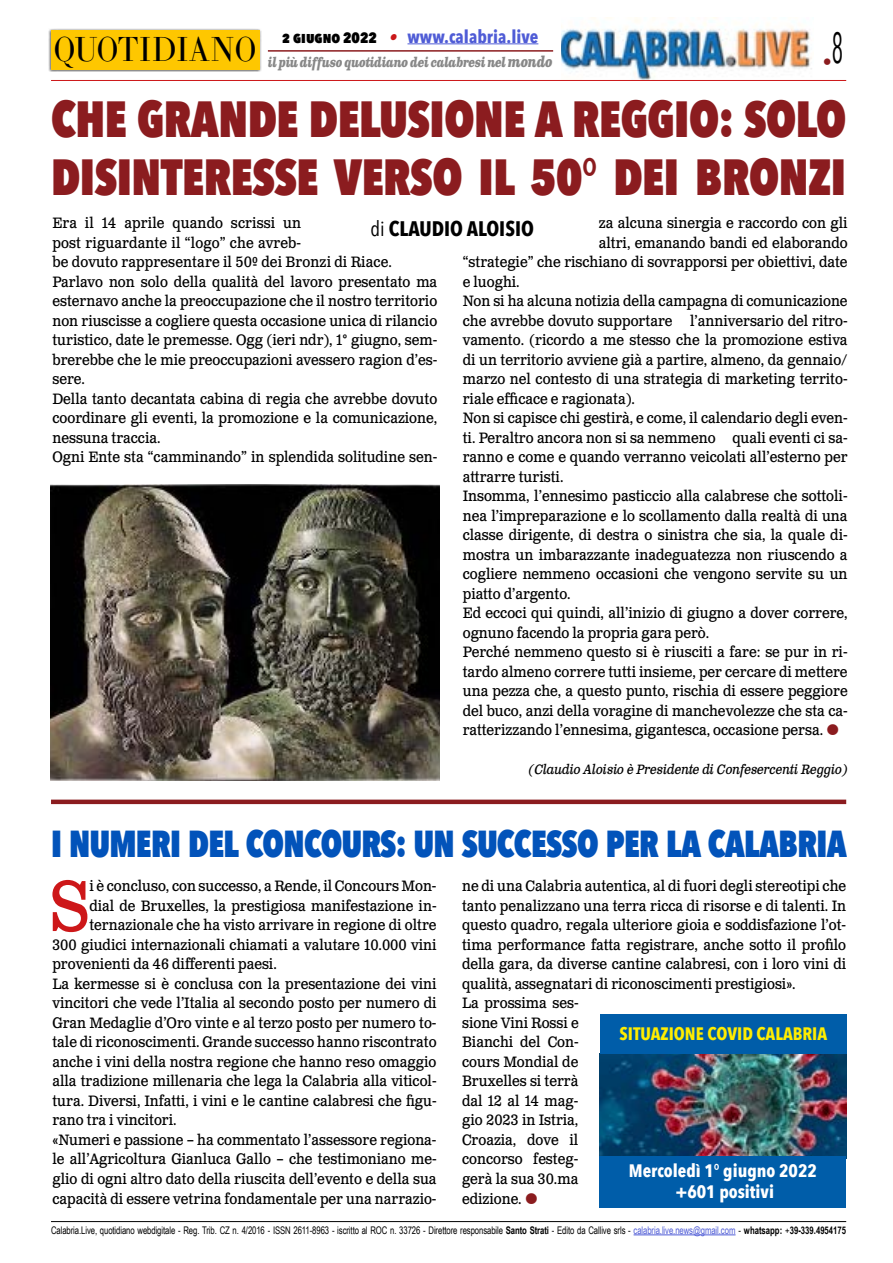
<style>
.page{position:relative;width:893px;height:1263px;background:#fff}
.page>*{position:absolute;margin:0;border:0;box-sizing:border-box;transform-origin:0 0}
.t1{font:71.25px "Clarendon Text Pro";color:#cd1719;scale:.9 1}
.t2{font:800 50.7px/58.5px "Avenir Next Condensed";letter-spacing:-.01em;color:#8b1c1f;scale:.93 1}
.t3{font:800 37.5px "Avenir Next Condensed";letter-spacing:-.02em;color:#0253ba;scale:.9 1}
.t4{font:34.2px "LTC Bodoni 175 Pro";color:#000;scale:.88 1}
.t5{font:700 21px "Avenir Next Condensed";color:#000}
.t6{font:700 18px/21.6px "Avenir Next Condensed";color:#fff;text-align:center}
.t7{font:700 18px "Avenir Next Condensed";color:#4f5cd6}
.t8{font:700 18px "Avenir Next Condensed";color:#ffed00}
.t9{font:18px "Avenir Next Condensed";color:#8b1c1f}
.t10{font:15px/19.5px "Clarendon Text Pro";color:#000;scale:.9 1}
.t11{font:italic 13.5px "Clarendon Text Pro";letter-spacing:-.015em;color:#000;scale:.9 1}
.t12{font:italic 700 13.5px "Clarendon Text Pro";letter-spacing:-.05em;color:#878787;scale:.79 1}
.t13{font:10.5px "Arial Narrow";letter-spacing:-.01em;color:#000;scale:.9 1}
.s1{font-weight:800;font-size:15px;color:#000}
.s2{font-family:"Clarendon Text Pro";font-style:italic;font-size:16.5px;color:#ca181a}
.s3{font-size:15px}
.s4{font-weight:400}
.s5{font-weight:700}
.s6{color:#4f5cd6}
</style>
<div class="page">
<img style="left:561px;top:17px;width:251px;height:63px">
<hr style="left:51px;top:80px;width:795px;height:1px;background:#cd1719">
<div style="left:48px;top:28px;width:213px;height:44px;background:#000;opacity:.75"></div>
<div style="left:51px;top:31px;width:208px;height:39px;background:#fec700"></div>
<hr style="left:407px;top:43px;width:131px;height:1px;background:#4f5cd6">
<hr style="left:268px;top:50px;width:285px;height:2px;background:#8b1c1f">
<hr style="left:51px;top:800px;width:795px;height:4px;background:#8b1c1f">
<img style="left:600px;top:1053px;width:246px;height:102px">
<img style="left:51px;top:485px;width:388px;height:295px">
<div style="left:600px;top:1014px;width:246px;height:39px;background:#005da9"></div>
<div style="left:600px;top:1155px;width:246px;height:52px;background:#005da9"></div>
<hr style="left:51px;top:1221px;width:795px;height:1px;background:#000">
<hr style="left:634px;top:1234px;width:102px;height:1px;background:#4f5cd6">
<p class="t7" style="left:282px;top:25px;width:258px"><span class="s1">2 giugno 2022</span> <span class="s2">•</span> www.calabria.live</p>
<p class="t12" style="left:268px;top:53px;width:362px">il più diffuso quotidiano dei calabresi nel <span class="s3">mondo</span></p>
<p class="t9" style="left:823px;top:46px;width:22px">•<sup>8</sup></p>
<h2 class="t2" style="left:51px;top:89px;width:857px">CHE GRANDE DELUSIONE A REGGIO: SOLO<br>DISINTERESSE VERSO IL 50° DEI BRONZI</h2>
<h3 class="t5" style="left:370px;top:215px;width:165px"><span class="s4">di</span> CLAUDIO ALOISIO</h3>
<h3 class="t4" style="left:54px;top:27px;width:232px">QUOTIDIANO</h3>
<p class="t10" style="left:52px;top:214px;width:429px">Era il 14 aprile quando scrissi un<br>post riguardante il “logo” che avreb-<br>be dovuto rappresentare il 50º dei Bronzi di Riace.<br>Parlavo non solo della qualità del lavoro presentato ma esternavo anche la preoccupazione che il nostro territorio non riuscisse a cogliere questa occasione unica di rilancio turistico, date le premesse. Ogg (ieri ndr), 1° giugno, sem&shy;brerebbe che le mie preoccupazioni avessero ragion d’es&shy;sere.<br>Della tanto decantata cabina di regia che avrebbe dovuto coordinare gli eventi, la promozione e la comunicazione, nessuna traccia.<br>Ogni Ente sta “camminando” in splendida solitudine sen-</p>
<p class="t10" style="left:599px;top:214px;width:278px">za alcuna sinergia e raccordo con gli</p>
<p class="t10" style="left:599px;top:234px;width:278px">altri, emanando bandi ed elaborando</p>
<p class="t10" style="left:463px;top:253px;width:429px">“strategie” che rischiano di sovrapporsi per obiettivi, date</p>
<p class="t10" style="left:463px;top:273px;width:65px">e luoghi.</p>
<p class="t10" style="left:463px;top:292px;width:429px">Non si ha alcuna notizia della campagna di comunicazione</p>
<p class="t10" style="left:463px;top:312px;width:230px">che avrebbe dovuto supportare￼</p>
<p class="t10" style="left:463px;top:312px;width:429px;text-indent:227px">l’anniversario del ritro&shy;vamento. (ricordo a me stesso che la promozione estiva di un territorio avviene già a partire, almeno, da gennaio/ marzo nel contesto di una strategia di marketing territo&shy;riale efficace e ragionata).<br>Non si capisce chi gestirà, e come, il calendario degli even&shy;ti. Peraltro ancora non si sa nemmeno quali eventi ci sa&shy;ranno e come e quando verranno veicolati all’esterno per attrarre turisti.<br>Insomma, l’ennesimo pasticcio alla calabrese che sottoli&shy;nea l’impreparazione e lo scollamento dalla realtà di una classe dirigente, di destra o sinistra che sia, la quale di&shy;mostra un imbarazzante inadeguatezza non riuscendo a cogliere nemmeno occasioni che vengono servite su un piatto d’argento.<br>Ed eccoci qui quindi, all’inizio di giugno a dover correre, ognuno facendo la propria gara però.<br>Perché nemmeno questo si è riusciti a fare: se pur in ri&shy;tardo almeno correre tutti insieme, per cercare di mettere una pezza che, a questo punto, rischia di essere peggiore del buco, anzi della voragine di manchevolezze che sta ca&shy;ratterizzando l’ennesima, gigantesca, occasione persa.</p>
<p class="t11" style="left:529px;top:761px;width:356px">(Claudio Aloisio è Presidente di Confesercenti Reggio)</p>
<h3 class="t3" style="left:51px;top:820px;width:886px">I NUMERI DEL CONCOURS: UN SUCCESSO PER LA CALABRIA</h3>
<h1 class="t1" style="left:50px;top:863px;width:45px">S</h1>
<p class="t10" style="left:89px;top:877px;width:387px">i è concluso, con successo, a Rende, il Concours Mon-</p>
<p class="t10" style="left:89px;top:897px;width:387px">dial de Bruxelles, la prestigiosa manifestazione in-</p>
<p class="t10" style="left:89px;top:916px;width:387px">ternazionale che ha visto arrivare in regione di oltre</p>
<p class="t10" style="left:52px;top:936px;width:428px">300 giudici internazionali chiamati a valutare 10.000 vini</p>
<p class="t10" style="left:52px;top:955px;width:251px">provenienti da 46 differenti paesi.</p>
<p class="t10" style="left:52px;top:975px;width:428px">La kermesse si è conclusa con la presentazione dei vini</p>
<p class="t10" style="left:52px;top:994px;width:428px">vincitori che vede l’Italia al secondo posto per numero di</p>
<p class="t10" style="left:52px;top:1014px;width:428px">Gran Medaglie d’Oro vinte e al terzo posto per numero to-</p>
<p class="t10" style="left:52px;top:1033px;width:428px">tale di riconoscimenti. Grande successo hanno riscontrato</p>
<p class="t10" style="left:52px;top:1053px;width:428px">anche i vini della nostra regione che hanno reso omaggio</p>
<p class="t10" style="left:52px;top:1072px;width:428px">alla tradizione millenaria che lega la Calabria alla viticol-</p>
<p class="t10" style="left:52px;top:1092px;width:428px">tura. Diversi, Infatti, i vini e le cantine calabresi che figu-</p>
<p class="t10" style="left:52px;top:1111px;width:139px">rano tra i vincitori.</p>
<p class="t10" style="left:52px;top:1131px;width:428px">«Numeri e passione – ha commentato l’assessore regiona-</p>
<p class="t10" style="left:52px;top:1150px;width:428px">le all’Agricoltura Gianluca Gallo – che testimoniano me-</p>
<p class="t10" style="left:52px;top:1170px;width:428px">glio di ogni altro dato della riuscita dell’evento e della sua</p>
<p class="t10" style="left:52px;top:1189px;width:428px">capacità di essere vetrina fondamentale per una narrazio-</p>
<p class="t10" style="left:462px;top:877px;width:428px">ne di una Calabria autentica, al di fuori degli stereotipi che tanto penalizzano una terra ricca di risorse e di talenti. In questo quadro, regala ulteriore gioia e soddisfazione l’ot&shy;tima performance fatta registrare, anche sotto il profilo della gara, da diverse cantine calabresi, con i loro vini di qualità, assegnatari di riconoscimenti prestigiosi».<br>La prossima ses-<br>sione Vini Rossi e<br>Bianchi del Con-<br>cours Mondial de<br>Bruxelles si terrà<br>dal 12 al 14 mag-<br>gio 2023 in Istria,<br>Croazia, dove il<br>concorso festeg-<br>gerà la sua 30.ma<br>edizione.</p>
<p class="t8" style="left:620px;top:1022px;width:209px">SITUAZIONE COVID CALABRIA</p>
<p class="t6" style="left:629px;top:1159px;width:190px">Mercoledì 1° giugno 2022 +601 positivi</p>
<p class="t13" style="left:51px;top:1222px;width:885px">Calabria.Live, quotidiano webdigitale - Reg. Trib. CZ n. 4/2016 - ISSN 2611-8963 - iscritto al ROC n. 33726 - Direttore responsabile <span class="s5">Santo Strati</span> - Edito da Callive srls - <span class="s6">calabria.live.news@gmail.com</span> - <span class="s5">whatsapp:</span> +<span class="s5">39-339.4954175</span></p>
</div>
